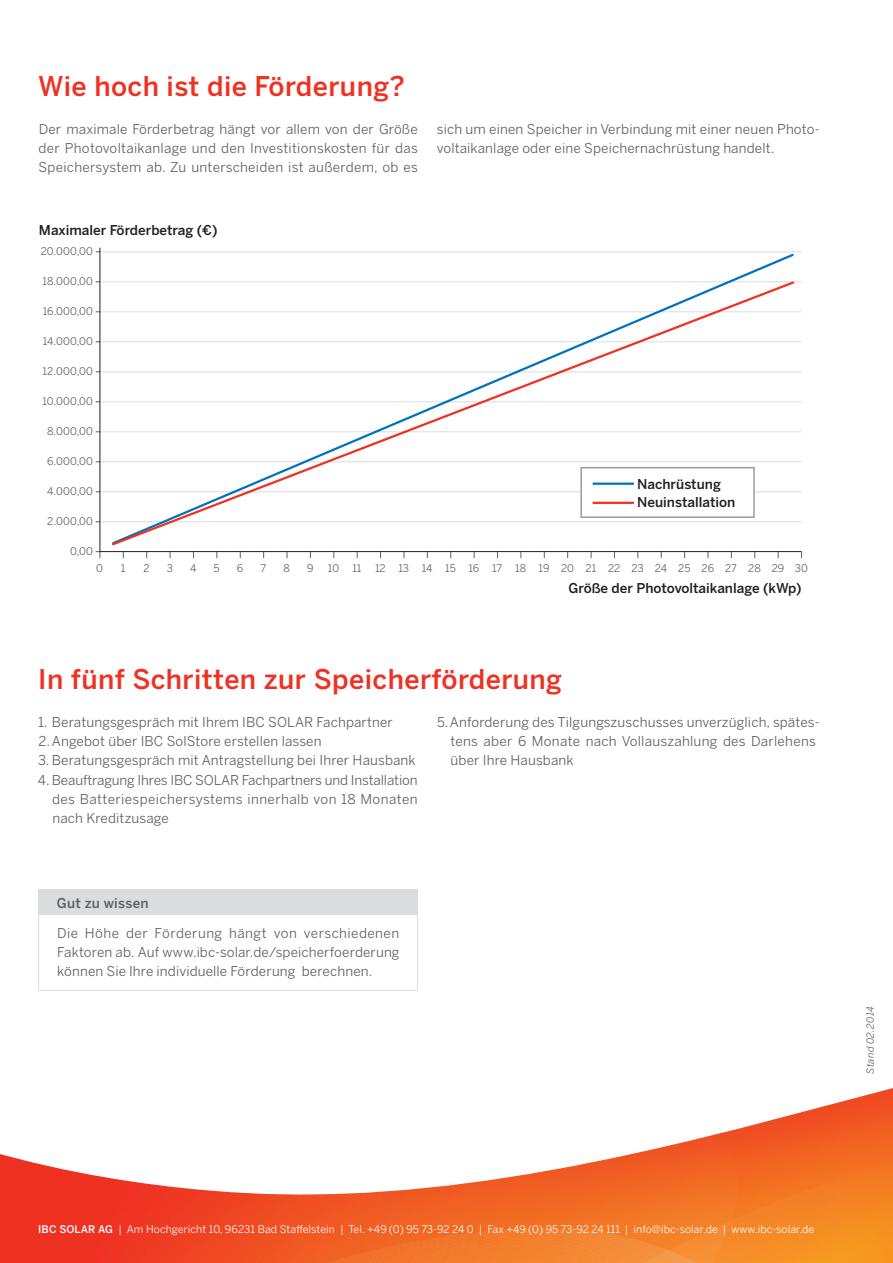
<style>
.page{position:relative;width:893px;height:1263px;background:#fff}
.page>*{position:absolute;margin:0;border:0;box-sizing:border-box;transform-origin:0 0}
.t1{font:500 27px "Benton Sans";letter-spacing:.015em;color:#ef3122}
.t2{font:13.5px/19.2px "Benton Sans";letter-spacing:.01em;color:#5f5f62;text-align:justify}
.t3{font:500 13.5px/18px "Benton Sans";color:#231f20}
.t4{font:500 13.5px "Benton Sans";letter-spacing:.02em;color:#5f5f62}
.t5{font:10.5px "Benton Sans";letter-spacing:.015em;color:#5f5f62}
.t6{font:10.5px "Benton Sans";letter-spacing:.01em;color:#fff}
.t7{font:italic 9.75px "Benton Sans";letter-spacing:.02em;color:#5f5f62}
.s1{font-weight:500}
</style>
<div class="page">
<img style="left:0;top:1198px;width:893px;height:65px">
<svg style="left:0;top:1088px;width:893px;height:110px"></svg>
<div style="left:38px;top:902px;width:380px;height:89px;background:#fff;border:1px solid #dbdcde"></div>
<div style="left:38px;top:889px;width:380px;height:26px;background:#dbdcde"></div>
<hr style="left:99px;top:251px;width:702px;height:1px;background:#dbdcde">
<hr style="left:99px;top:281px;width:702px;height:1px;background:#dbdcde">
<hr style="left:99px;top:311px;width:702px;height:1px;background:#dbdcde">
<hr style="left:99px;top:341px;width:702px;height:1px;background:#dbdcde">
<hr style="left:99px;top:371px;width:702px;height:1px;background:#dbdcde">
<hr style="left:99px;top:401px;width:702px;height:1px;background:#dbdcde">
<hr style="left:99px;top:431px;width:702px;height:1px;background:#dbdcde">
<hr style="left:99px;top:461px;width:702px;height:1px;background:#dbdcde">
<hr style="left:99px;top:491px;width:702px;height:1px;background:#dbdcde">
<hr style="left:99px;top:521px;width:702px;height:1px;background:#dbdcde">
<svg style="left:96px;top:551px;width:4px;height:7px"></svg>
<hr style="left:100px;top:551px;width:701px;height:1px;background:#231f20">
<hr style="left:99px;top:248px;width:1px;height:304px;background:#231f20">
<svg style="left:110px;top:252px;width:686px;height:28px"></svg>
<svg style="left:110px;top:280px;width:686px;height:266px"></svg>
<div style="left:581px;top:468px;width:173px;height:49px;background:#fff"></div>
<div style="left:580px;top:467px;width:175px;height:51px;border:2px solid #9b9ca0"></div>
<hr style="left:593px;top:482px;width:41px;height:3px;background:#0072bc">
<hr style="left:593px;top:502px;width:41px;height:2px;background:#ef3122">
<h1 class="t1" style="left:38px;top:69px;width:368px">Wie hoch ist die Förderung?</h1>
<p class="t2" style="left:38px;top:119px;width:381px">Der maximale Förderbetrag hängt vor allem von der Größe der Photovoltaikanlage und den Investitionskosten für das Speichersystem ab. Zu unterscheiden ist außerdem, ob es</p>
<p class="t2" style="left:437px;top:119px;width:384px">sich um einen Speicher in Verbindung mit einer neuen Photo&shy;voltaikanlage oder eine Speichernachrüstung handelt.</p>
<p class="t3" style="left:39px;top:221px;width:180px">Maximaler Förderbetrag (€)</p>
<p class="t5" style="left:41px;top:245px;width:54px">20.000,00</p>
<p class="t5" style="left:42px;top:275px;width:52px">18.000,00</p>
<p class="t5" style="left:43px;top:305px;width:52px">16.000,00</p>
<p class="t5" style="left:43px;top:335px;width:52px">14.000,00</p>
<p class="t5" style="left:43px;top:365px;width:52px">12.000,00</p>
<p class="t5" style="left:42px;top:395px;width:52px">10.000,00</p>
<p class="t5" style="left:47px;top:425px;width:47px">8.000,00</p>
<p class="t5" style="left:47px;top:455px;width:47px">6.000,00</p>
<p class="t5" style="left:47px;top:485px;width:47px">4.000,00</p>
<p class="t5" style="left:47px;top:515px;width:47px">2.000,00</p>
<p class="t5" style="left:70px;top:545px;width:25px">0,00</p>
<p class="t5" style="left:96px;top:562px;width:8px">0</p>
<p class="t5" style="left:121px;top:562px;width:6px">1</p>
<p class="t5" style="left:143px;top:562px;width:8px">2</p>
<p class="t5" style="left:167px;top:562px;width:8px">3</p>
<p class="t5" style="left:190px;top:562px;width:8px">4</p>
<p class="t5" style="left:214px;top:562px;width:8px">5</p>
<p class="t5" style="left:237px;top:562px;width:8px">6</p>
<p class="t5" style="left:261px;top:562px;width:7px">7</p>
<p class="t5" style="left:284px;top:562px;width:8px">8</p>
<p class="t5" style="left:307px;top:562px;width:8px">9</p>
<p class="t5" style="left:328px;top:562px;width:13px">10</p>
<p class="t5" style="left:352px;top:562px;width:11px">11</p>
<p class="t5" style="left:375px;top:562px;width:434px">12 13 14 15 16 17 18 19 20 21 22 23 24 25 26 27 28 29 30</p>
<p class="t3" style="left:637px;top:475px;width:100px">Nachrüstung<br>Neuinstallation</p>
<p class="t3" style="left:568px;top:580px;width:235px">Größe der Photovoltaikanlage (kWp)</p>
<h1 class="t1" style="left:38px;top:662px;width:525px">In fünf Schritten zur Speicherförderung</h1>
<p class="t2" style="left:38px;top:713px;width:356px">1. Beratungsgespräch mit Ihrem IBC SOLAR Fachpartner<br>2.Angebot über IBC SolStore erstellen lassen</p>
<p class="t2" style="left:38px;top:751px;width:379px">3. Beratungsgespräch mit Antragstellung bei Ihrer Hausbank</p>
<p class="t2" style="left:52px;top:770px;width:367px;text-indent:-14px">4. Beauftragung Ihres IBC SOLAR Fachpartners und Installation des Batteriespeichersystems innerhalb von 18 Monaten nach Kreditzusage</p>
<p class="t2" style="left:450px;top:713px;width:369px;text-align:left;text-indent:-13px">5.Anforderung des Tilgungszuschusses unverzüglich, spätes&shy;tens aber 6 Monate nach Vollauszahlung des Darlehens über Ihre Hausbank</p>
<p class="t4" style="left:57px;top:894px;width:93px">Gut zu wissen</p>
<p class="t2" style="left:57px;top:923px;width:344px">Die Höhe der Förderung hängt von verschiedenen Faktoren ab. Auf www.ibc-solar.de/speicherfoerderung können Sie Ihre individuelle Förderung berechnen.</p>
<p class="t7" style="left:864px;top:1074px;width:69px;rotate:-90deg">Stand 02.2014</p>
<p class="t6" style="left:38px;top:1223px;width:777px"><span class="s1">IBC SOLAR AG</span> | Am Hochgericht 10, 96231 Bad Staffelstein | Tel. +49 (0) 95 73-92 24 0 | Fax +49 (0) 95 73-92 24 111 | info@ibc-solar.de | www.ibc-solar.de</p>
</div>
